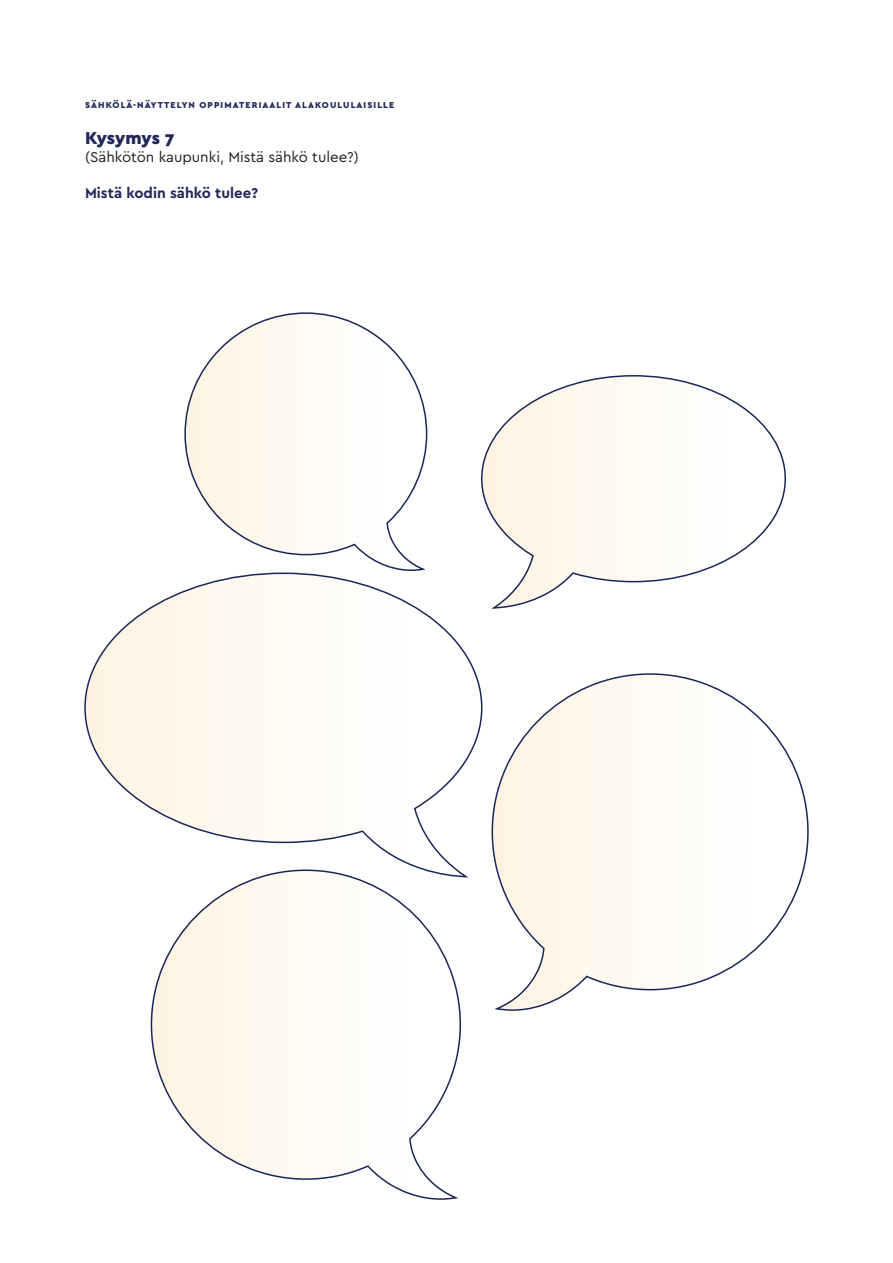
<style>
.page{position:relative;width:893px;height:1263px;background:#fff}
.page>*{position:absolute;margin:0;border:0;box-sizing:border-box;transform-origin:0 0}
.t1{font:900 18px "Cera PRO";letter-spacing:-.01em;color:#212859}
.t2{font:15px "Cera PRO";color:#231f20}
.t3{font:700 15px "Cera PRO";color:#212859}
.t4{font:900 9px "Cera PRO";letter-spacing:.12em;color:#212859}
</style>
<div class="page">
<svg style="left:481px;top:375px;width:305px;height:234px"></svg>
<svg style="left:184px;top:312px;width:244px;height:259px"></svg>
<svg style="left:150px;top:879px;width:311px;height:321px"></svg>
<svg style="left:84px;top:572px;width:399px;height:307px"></svg>
<svg style="left:491px;top:673px;width:318px;height:338px"></svg>
<p class="t4" style="left:85px;top:99px;width:311px">SÄHKÖLÄ-NÄYTTELYN OPPIMATERIAALIT ALAKOULULAISILLE</p>
<h1 class="t1" style="left:85px;top:126px;width:91px">Kysymys 7</h1>
<h2 class="t2" style="left:85px;top:147px;width:275px">(Sähkötön kaupunki, Mistä sähkö tulee?)</h2>
<h2 class="t3" style="left:85px;top:183px;width:175px">Mistä kodin sähkö tulee?</h2>
</div>
